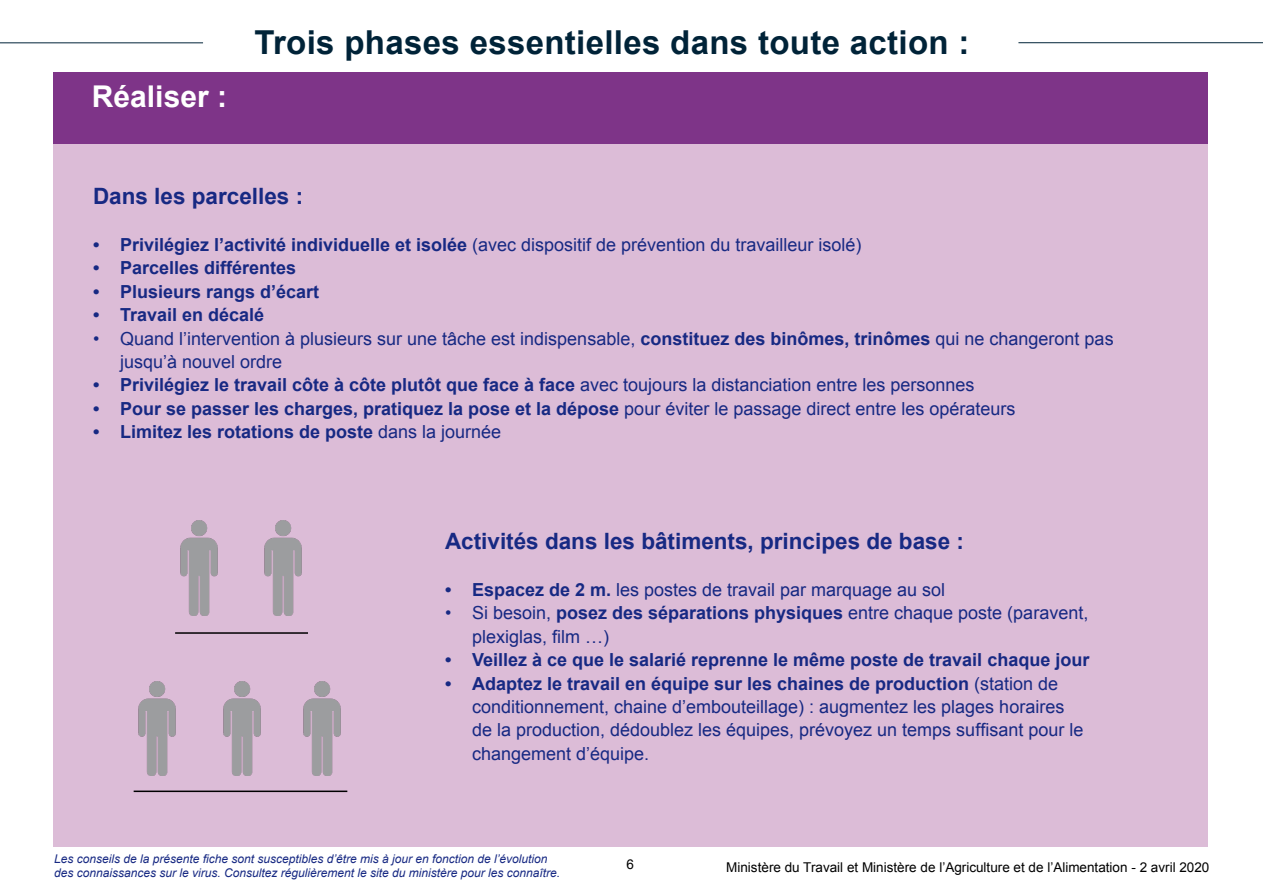
<style>
.page{position:relative;width:1263px;height:893px;background:#fff}
.page>*{position:absolute;margin:0;border:0;box-sizing:border-box;transform-origin:0 0}
.t1{font:700 33px "Arial";letter-spacing:.01em;color:#002338}
.t2{font:700 30px "Arial";color:#fff}
.t3{font:700 22.5px "Arial";color:#172983}
.t4{font:18px/23.4px "Arial";color:#172983}
.t5{font:700 18px "Arial";color:#172983}
.t6{font:13.5px "Arial";color:#000}
.t7{font:italic 12px/14.4px "Arial";color:#172983}
.s1{font-weight:700}
.s2{font-weight:400}
</style>
<div class="page">
<hr style="left:1018px;top:42px;width:245px;height:1px;background:#002338">
<hr style="left:0;top:42px;width:203px;height:1px;background:#002338">
<div style="left:53px;top:72px;width:1155px;height:72px;background:#7e3488"></div>
<div style="left:53px;top:144px;width:1155px;height:702px;background:#dcbcd7"></div>
<img style="left:180px;top:521px;width:38px;height:94px">
<img style="left:264px;top:521px;width:38px;height:94px">
<img style="left:138px;top:681px;width:38px;height:94px">
<img style="left:223px;top:681px;width:38px;height:94px">
<img style="left:303px;top:681px;width:38px;height:94px">
<hr style="left:175px;top:632px;width:133px;height:2px;background:#000">
<hr style="left:134px;top:791px;width:213px;height:1px;background:#000">
<p class="t2" style="left:92px;top:77px;width:137px">Réaliser :</p>
<p class="t1" style="left:254px;top:21px;width:717px">Trois phases essentielles dans toute action :</p>
<p class="t3" style="left:93px;top:182px;width:212px">Dans les parcelles :</p>
<p class="t4" style="left:93px;top:233px;width:770px"><span class="s1">• Privilégiez l’activité individuelle et isolée</span> (avec dispositif de prévention du travailleur isolé)</p>
<p class="t5" style="left:93px;top:256px;width:205px">• Parcelles différentes</p>
<p class="t5" style="left:93px;top:280px;width:228px">• Plusieurs rangs d’écart</p>
<p class="t5" style="left:93px;top:303px;width:173px">• Travail en décalé</p>
<p class="t4" style="left:120px;top:327px;width:995px;text-indent:-27px">• Quand l’intervention à plusieurs sur une tâche est indispensable, <span class="s1">constituez des binômes, trinômes</span> qui ne changeront pas jusqu’à nouvel ordre</p>
<p class="t5" style="left:93px;top:373px;width:883px">• Privilégiez le travail côte à côte plutôt que face à face <span class="s2">avec toujours la distanciation entre les personnes</span></p>
<p class="t5" style="left:93px;top:397px;width:924px">• Pour se passer les charges, pratiquez la pose et la dépose <span class="s2">pour éviter le passage direct entre les opérateurs</span></p>
<p class="t5" style="left:93px;top:420px;width:410px">• Limitez les rotations de poste <span class="s2">dans la journée</span></p>
<p class="t3" style="left:445px;top:526px;width:520px">Activités dans les bâtiments, principes de base :</p>
<p class="t4" style="left:445px;top:578px;width:502px"><span class="s1">• Espacez de 2 m.</span> les postes de travail par marquage au sol</p>
<p class="t4" style="left:472px;top:602px;width:618px;text-indent:-27px">• Si besoin, <span class="s1">posez des séparations physiques</span> entre chaque poste (paravent, plexiglas, film …)</p>
<p class="t5" style="left:445px;top:648px;width:646px">• Veillez à ce que le salarié reprenne le même poste de travail chaque jour</p>
<p class="t4" style="left:472px;top:672px;width:613px;text-indent:-27px"><span class="s1">• Adaptez le travail en équipe sur les chaines de production</span> (station de conditionnement, chaine d’embouteillage) : augmentez les plages horaires de la production, dédoublez les équipes, prévoyez un temps suffisant pour le changement d’équipe.</p>
<p class="t7" style="left:54px;top:851px;width:508px">Les conseils de la présente fiche sont susceptibles d’être mis à jour en fonction de l’évolution des connaissances sur le virus. Consultez régulièrement le site du ministère pour les connaître.</p>
<p class="t6" style="left:726px;top:859px;width:485px">Ministère du Travail et Ministère de l’Agriculture et de l’Alimentation - 2 avril 2020</p>
<p class="t6" style="left:626px;top:855px;width:9px">6</p>
</div>
